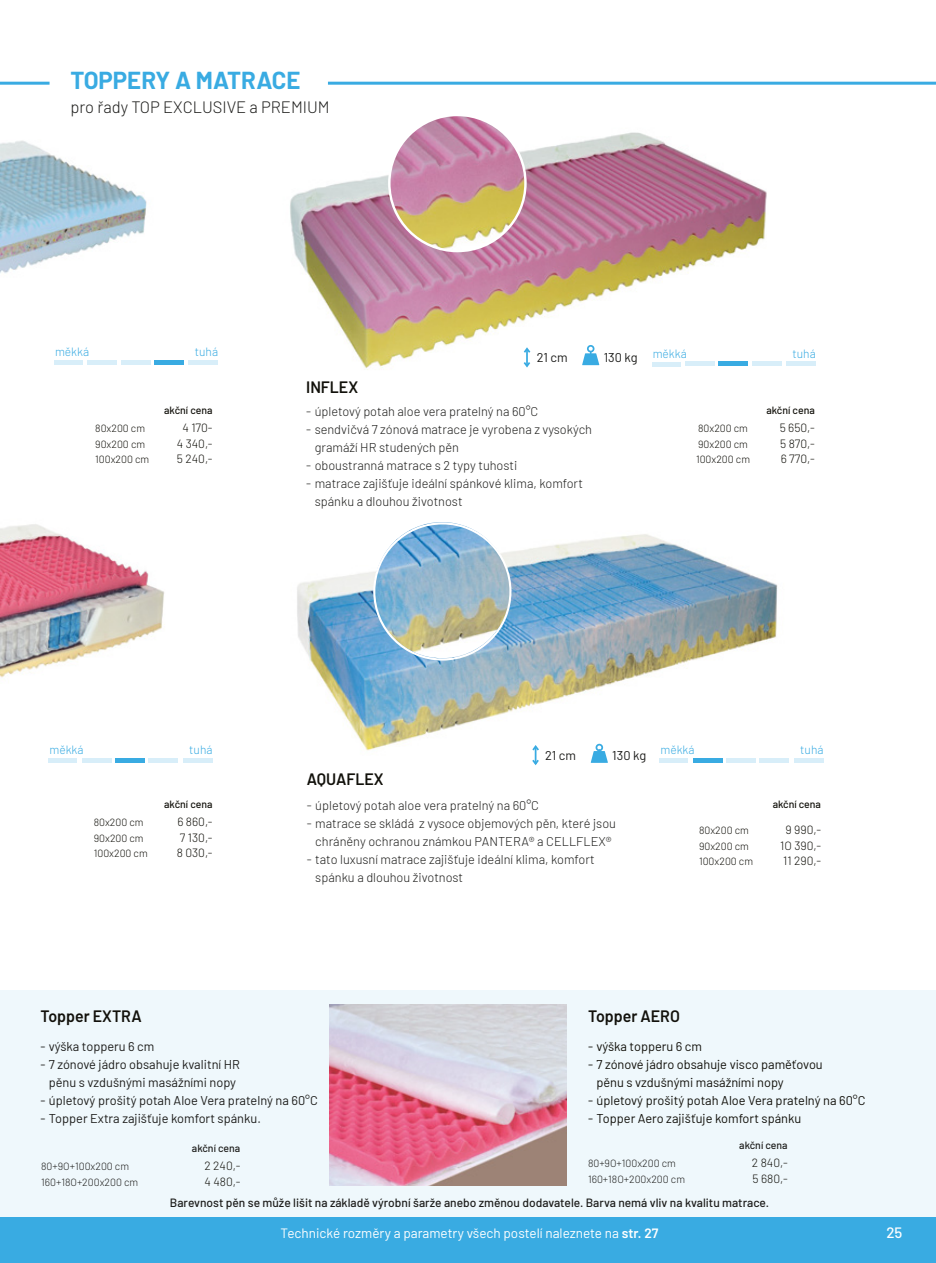
<style>
.page{position:relative;width:936px;height:1263px;background:#fff}
.page>*{position:absolute;margin:0;border:0;box-sizing:border-box;transform-origin:0 0}
.t1{font:700 24px "Barlow";color:#39abe2}
.t2{font:600 16.5px "Barlow";color:#12110b;scale:.96 1}
.t3{font:300 16.5px "Barlow";color:#1d1d1b}
.t4{font:500 15px "Barlow";color:#fff}
.t5{font:13.5px "Barlow";color:#fff}
.t6{font:300 12.75px/18px "Barlow";color:#1d1d1b}
.t7{font:12.75px/18px "Barlow";color:#1d1d1b;text-align:center}
.t8{font:12.75px/18px "Barlow";color:#12110b}
.t9{font:300 12px/16.5px "Barlow";color:#12110b}
.t10{font:500 12px "Barlow";color:#1d1d1b}
.t11{font:300 12px "Barlow";color:#39abe2}
.t12{font:300 10.5px "Barlow";color:#12110b}
.t13{font:300 10.5px/16.5px "Barlow";color:#1d1d1b}
.t14{font:500 10.5px "Barlow";color:#12110b}
.t15{font:500 10.5px "Barlow";color:#1d1d1b}
.s1{font-weight:600}
</style>
<div class="page">
<img style="left:297px;top:522px;width:481px;height:238px">
<img style="left:374px;top:522px;width:136px;height:136px;border-radius:68px">
<img style="left:0;top:524px;width:165px;height:239px">
<hr style="left:49px;top:759px;width:28px;height:4px;background:#d8eef9">
<div style="left:82px;top:758px;width:29px;height:5px;background:#d8eef9"></div>
<div style="left:115px;top:758px;width:30px;height:5px;background:#39abe2"></div>
<div style="left:148px;top:758px;width:30px;height:5px;background:#d8eef9"></div>
<div style="left:183px;top:758px;width:29px;height:5px;background:#d8eef9"></div>
<div style="left:0;top:991px;width:935px;height:236px;background:#eff8fc"></div>
<div style="left:0;top:1218px;width:935px;height:45px;background:#39abe2"></div>
<hr style="left:328px;top:82px;width:607px;height:3px;background:#39abe2">
<hr style="left:0;top:82px;width:50px;height:3px;background:#39abe2">
<img style="left:0;top:140px;width:161px;height:225px">
<img style="left:329px;top:1004px;width:237px;height:181px">
<img style="left:290px;top:132px;width:492px;height:238px">
<img style="left:389px;top:115px;width:136px;height:136px;border-radius:68px">
<svg style="left:522px;top:346px;width:10px;height:23px"></svg>
<svg style="left:582px;top:351px;width:17px;height:14px"></svg>
<div style="left:587px;top:345px;width:7px;height:7px;border:2px solid #39abe2;border-radius:50%"></div>
<hr style="left:651px;top:362px;width:29px;height:4px;background:#d8eef9">
<hr style="left:685px;top:362px;width:29px;height:4px;background:#d8eef9">
<hr style="left:718px;top:362px;width:30px;height:4px;background:#39abe2">
<hr style="left:751px;top:362px;width:30px;height:4px;background:#d8eef9">
<hr style="left:786px;top:362px;width:29px;height:4px;background:#d8eef9">
<hr style="left:54px;top:360px;width:29px;height:4px;background:#d8eef9">
<hr style="left:87px;top:360px;width:30px;height:4px;background:#d8eef9">
<hr style="left:121px;top:360px;width:29px;height:4px;background:#d8eef9">
<hr style="left:154px;top:360px;width:30px;height:4px;background:#39abe2">
<hr style="left:188px;top:360px;width:30px;height:4px;background:#d8eef9">
<svg style="left:530px;top:743px;width:10px;height:23px"></svg>
<svg style="left:590px;top:749px;width:18px;height:14px"></svg>
<div style="left:595px;top:744px;width:8px;height:7px;border:2px solid #39abe2;border-radius:50%"></div>
<hr style="left:659px;top:759px;width:29px;height:4px;background:#d8eef9">
<div style="left:692px;top:758px;width:30px;height:5px;background:#39abe2"></div>
<div style="left:726px;top:758px;width:29px;height:5px;background:#d8eef9"></div>
<div style="left:759px;top:758px;width:30px;height:5px;background:#d8eef9"></div>
<div style="left:793px;top:758px;width:30px;height:5px;background:#d8eef9"></div>
<h1 class="t1" style="left:70px;top:63px;width:232px">TOPPERY A MATRACE</h1>
<p class="t3" style="left:70px;top:95px;width:261px">pro řady TOP EXCLUSIVE a PREMIUM</p>
<p class="t11" style="left:55px;top:343px;width:36px">měkká</p>
<p class="t11" style="left:195px;top:343px;width:25px">tuhá</p>
<p class="t2" style="left:306px;top:375px;width:56px">INFLEX</p>
<p class="t7" style="left:536px;top:347px;width:32px">21 cm</p>
<p class="t7" style="left:603px;top:347px;width:85px">130 kg <sup>měkká</sup></p>
<p class="t11" style="left:792px;top:345px;width:25px">tuhá</p>
<p class="t14" style="left:164px;top:403px;width:50px">akční cena</p>
<p class="t12" style="left:95px;top:421px;width:51px">80x200 cm</p>
<p class="t9" style="left:182px;top:419px;width:32px">4 170-</p>
<p class="t12" style="left:95px;top:436px;width:51px">90x200 cm</p>
<p class="t9" style="left:177px;top:434px;width:37px">4 340,-</p>
<p class="t12" style="left:95px;top:451px;width:55px">100x200 cm</p>
<p class="t9" style="left:177px;top:449px;width:37px">5 240,-</p>
<p class="t6" style="left:306px;top:402px;width:234px">- úpletový potah aloe vera pratelný na 60°C</p>
<p class="t6" style="left:315px;top:420px;width:279px;text-indent:-9px">- sendvičvá 7 zónová matrace je vyrobena z vysokých gramáží HR studených pěn</p>
<p class="t6" style="left:306px;top:456px;width:213px">- oboustranná matrace s 2 typy tuhosti</p>
<p class="t6" style="left:315px;top:474px;width:270px;text-indent:-9px">- matrace zajišťuje ideální spánkové klima, komfort spánku a dlouhou životnost</p>
<p class="t14" style="left:766px;top:403px;width:50px">akční cena</p>
<p class="t12" style="left:698px;top:421px;width:51px">80x200 cm</p>
<p class="t9" style="left:779px;top:419px;width:37px">5 650,-</p>
<p class="t12" style="left:698px;top:436px;width:51px">90x200 cm</p>
<p class="t9" style="left:780px;top:434px;width:36px">5 870,-</p>
<p class="t12" style="left:696px;top:451px;width:55px">100x200 cm</p>
<p class="t9" style="left:780px;top:449px;width:36px">6 770,-</p>
<p class="t11" style="left:50px;top:741px;width:36px">měkká</p>
<p class="t11" style="left:189px;top:741px;width:25px">tuhá</p>
<p class="t14" style="left:164px;top:797px;width:50px">akční cena</p>
<p class="t12" style="left:94px;top:815px;width:51px">80x200 cm</p>
<p class="t9" style="left:177px;top:813px;width:37px">6 860,-</p>
<p class="t12" style="left:94px;top:830px;width:51px">90x200 cm</p>
<p class="t9" style="left:180px;top:828px;width:34px">7 130,-</p>
<p class="t12" style="left:94px;top:845px;width:55px">100x200 cm</p>
<p class="t9" style="left:177px;top:843px;width:37px">8 030,-</p>
<p class="t7" style="left:545px;top:745px;width:32px">21 cm</p>
<p class="t7" style="left:612px;top:745px;width:35px">130 kg</p>
<p class="t2" style="left:307px;top:767px;width:82px">AQUAFLEX</p>
<p class="t6" style="left:307px;top:796px;width:234px">- úpletový potah aloe vera pratelný na 60°C</p>
<p class="t6" style="left:307px;top:814px;width:311px;text-align:center">- matrace se skládá z vysoce objemových pěn, které jsou chráněny ochranou známkou PANTERA® a CELLFLEX®</p>
<p class="t6" style="left:315px;top:850px;width:281px;text-indent:-9px">- tato luxusní matrace zajišťuje ideální klima, komfort spánku a dlouhou životnost</p>
<p class="t11" style="left:660px;top:741px;width:36px">měkká</p>
<p class="t11" style="left:800px;top:741px;width:25px">tuhá</p>
<p class="t14" style="left:772px;top:797px;width:50px">akční cena</p>
<p class="t12" style="left:699px;top:823px;width:51px">80x200 cm</p>
<p class="t9" style="left:785px;top:821px;width:37px">9 990,-</p>
<p class="t12" style="left:699px;top:838px;width:51px">90x200 cm</p>
<p class="t9" style="left:780px;top:836px;width:42px">1O 390,-</p>
<p class="t12" style="left:699px;top:854px;width:55px">100x200 cm</p>
<p class="t9" style="left:783px;top:851px;width:39px">11 290,-</p>
<p class="t2" style="left:40px;top:1004px;width:107px">Topper EXTRA</p>
<p class="t2" style="left:588px;top:1004px;width:97px">Topper AERO</p>
<p class="t8" style="left:588px;top:1036px;width:116px">- výška topperu 6 cm</p>
<p class="t8" style="left:596px;top:1054px;width:228px;text-indent:-9px">- 7 zónové jádro obsahuje visco paměťovou pěnu s vzdušnými masážními nopy</p>
<p class="t8" style="left:588px;top:1090px;width:279px">- úpletový prošitý potah Aloe Vera pratelný na 60°C</p>
<p class="t8" style="left:588px;top:1108px;width:215px">- Topper Aero zajišťuje komfort spánku</p>
<p class="t13" style="left:41px;top:1157px;width:98px">80+9O+100x200 cm<br>160+18O+200x200 cm</p>
<p class="t9" style="left:204px;top:1156px;width:37px">2 240,-<br>4 480,-</p>
<p class="t7" style="left:40px;top:1036px;width:116px">- výška topperu 6 cm</p>
<p class="t7" style="left:40px;top:1054px;width:201px">- 7 zónové jádro obsahuje kvalitní HR pěnu s vzdušnými masážními nopy</p>
<p class="t7" style="left:40px;top:1090px;width:279px">- úpletový prošitý potah Aloe Vera pratelný na 60°C</p>
<p class="t7" style="left:40px;top:1108px;width:222px">- Topper Extra zajišťuje komfort spánku.</p>
<p class="t15" style="left:739px;top:1138px;width:50px">akční cena</p>
<p class="t15" style="left:192px;top:1141px;width:50px">akční cena</p>
<p class="t13" style="left:588px;top:1154px;width:98px">80+9O+100x200 cm<br>160+18O+200x200 cm</p>
<p class="t9" style="left:751px;top:1153px;width:37px">2 840,-<br>5 680,-</p>
<p class="t10" style="left:170px;top:1193px;width:600px">Barevnost pěn se může lišit na základě výrobní šarže anebo změnou dodavatele. Barva nemá vliv na kvalitu matrace.</p>
<p class="t5" style="left:280px;top:1224px;width:379px">Technické rozměry a parametry všech postelí naleznete na <span class="s1">str. 27</span></p>
<p class="t4" style="left:886px;top:1222px;width:18px">25</p>
</div>
